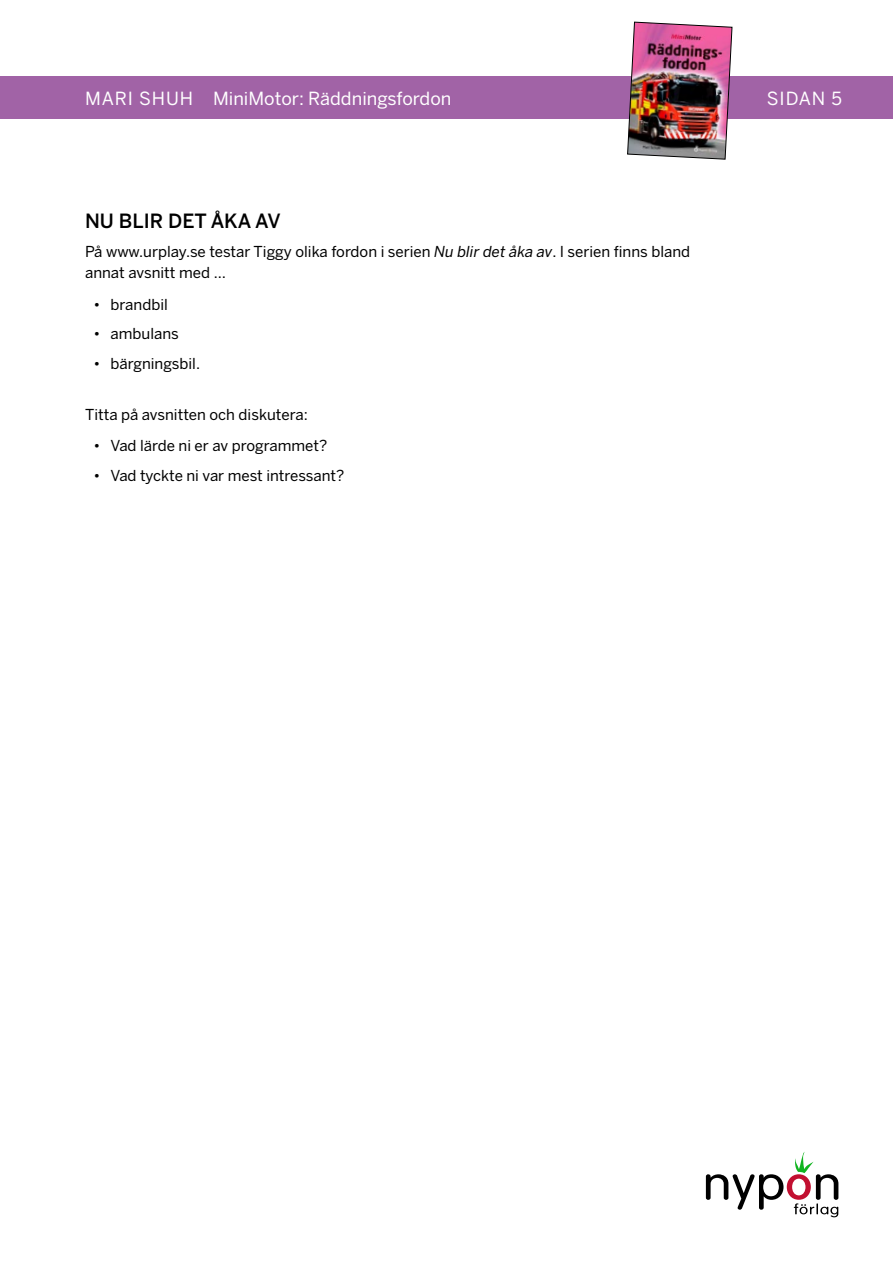
<style>
.page{position:relative;width:893px;height:1263px;background:#fff}
.page>*{position:absolute;margin:0;border:0;box-sizing:border-box;transform-origin:0 0}
.t1{font:500 19.5px "Benton Sans";color:#000}
.t2{font:18px "Benton Sans";color:#fff}
.t3{font:15px/21px "Benton Sans";color:#000}
.s1{font-style:italic}
</style>
<div class="page">
<svg style="left:706px;top:1152px;width:132px;height:65px"></svg>
<div style="left:0;top:77px;width:893px;height:42px;background:#a163a6"></div>
<img style="left:627px;top:21px;width:106px;height:139px">
<p class="t2" style="left:85px;top:87px;width:368px">MARI SHUH MiniMotor: Räddningsfordon</p>
<p class="t2" style="left:767px;top:87px;width:77px">SIDAN 5</p>
<h1 class="t1" style="left:85px;top:209px;width:197px">NU BLIR DET ÅKA AV</h1>
<p class="t3" style="left:85px;top:242px;width:607px">På www.urplay.se testar Tiggy olika fordon i serien <span class="s1">Nu blir det åka av</span>. I serien finns bland annat avsnitt med …</p>
<p class="t3" style="left:94px;top:294px;width:76px">• brandbil</p>
<p class="t3" style="left:94px;top:324px;width:87px">• ambulans</p>
<p class="t3" style="left:94px;top:353px;width:108px">• bärgningsbil.</p>
<p class="t3" style="left:85px;top:404px;width:224px">Titta på avsnitten och diskutera:</p>
<p class="t3" style="left:94px;top:435px;width:235px">• Vad lärde ni er av programmet?</p>
<p class="t3" style="left:94px;top:465px;width:252px">• Vad tyckte ni var mest intressant?</p>
</div>
